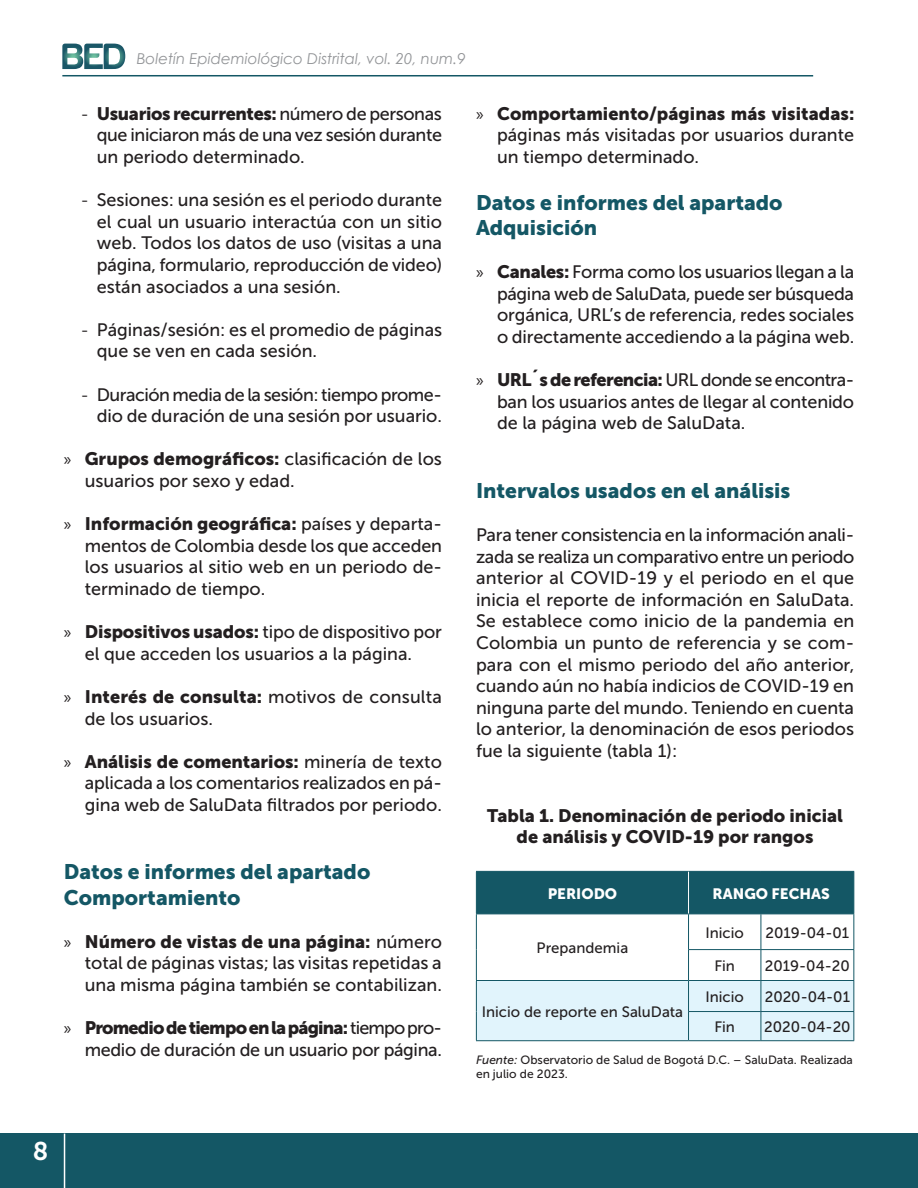
<style>
.page{position:relative;width:918px;height:1188px;background:#fff}
.page>*{position:absolute;margin:0;border:0;box-sizing:border-box;transform-origin:0 0}
.t1{font:25.5px "Museo Sans 700";color:#fff}
.t2{font:21px/25.2px "Museo Sans 900";color:#145765}
.t3{font:18px/21.6px "Museo Sans 500";color:#231f20;text-align:justify}
.t4{font:18px/21.6px "Museo Sans 900";color:#231f20;text-align:center}
.t5{font:18px/21.6px "Museo Sans 500";letter-spacing:-.02em;color:#231f20}
.t6{font:18px/21.6px "Museo Sans 500";letter-spacing:-.03em;color:#231f20;text-align:right}
.t7{font:18px "Museo Sans 900";letter-spacing:-.045em;color:#231f20}
.t8{font:18px "Museo Sans 900";letter-spacing:-.02em;color:#231f20}
.t9{font:15px "Museo Sans 500";color:#231f20}
.t10{font:italic 15px "Century Gothic";color:#939598}
.t11{font:15px "Museo Sans 900";color:#fff}
.t12{font:12px/14.4px "Museo Sans 500";color:#231f20}
.s1{font-family:"Century Gothic"}
.s2{font-family:"Museo Sans 500"}
.s3{font-family:"Myriad Pro"}
.s4{font-family:"Museo Sans 900"}
.s5{font-style:italic}
</style>
<div class="page">
<div style="left:0;top:1134px;width:918px;height:54px;background:#145765"></div>
<hr style="left:62px;top:75px;width:751px;height:2px;background:#145765">
<svg style="left:62px;top:44px;width:63px;height:25px"></svg>
<hr style="left:64px;top:1134px;width:1px;height:54px;background:#fff">
<div style="left:477px;top:872px;width:376px;height:42px;background:#145765"></div>
<hr style="left:476px;top:871px;width:213px;height:1px;background:#145765">
<hr style="left:476px;top:872px;width:1px;height:42px;background:#145765">
<hr style="left:689px;top:871px;width:72px;height:1px;background:#145765">
<hr style="left:761px;top:871px;width:93px;height:1px;background:#145765">
<hr style="left:853px;top:872px;width:1px;height:42px;background:#145765">
<hr style="left:476px;top:914px;width:213px;height:1px;background:#145765">
<hr style="left:476px;top:914px;width:1px;height:36px;background:#145765">
<hr style="left:476px;top:950px;width:1px;height:30px;background:#145765">
<hr style="left:689px;top:914px;width:72px;height:1px;background:#145765">
<hr style="left:688px;top:914px;width:1px;height:35px;background:#145765">
<hr style="left:761px;top:914px;width:93px;height:1px;background:#145765">
<hr style="left:761px;top:914px;width:1px;height:35px;background:#145765">
<hr style="left:853px;top:914px;width:1px;height:35px;background:#145765">
<hr style="left:688px;top:949px;width:73px;height:1px;background:#145765">
<hr style="left:688px;top:950px;width:1px;height:30px;background:#145765">
<hr style="left:761px;top:949px;width:93px;height:1px;background:#145765">
<hr style="left:761px;top:950px;width:1px;height:30px;background:#145765">
<hr style="left:853px;top:950px;width:1px;height:30px;background:#145765">
<hr style="left:476px;top:980px;width:213px;height:1px;background:#145765">
<hr style="left:689px;top:980px;width:72px;height:1px;background:#145765">
<hr style="left:761px;top:980px;width:93px;height:1px;background:#145765">
<div style="left:476px;top:981px;width:378px;height:60px;background:#e1f4fc"></div>
<hr style="left:689px;top:1040px;width:72px;height:1px;background:#145765">
<hr style="left:761px;top:1040px;width:93px;height:1px;background:#145765">
<hr style="left:688px;top:872px;width:1px;height:42px;background:#fff">
<p class="t10" style="left:137px;top:48px;width:330px">Boletín Epidemiológico Distrital, vol. 20, num.9</p>
<p class="t8" style="left:82px;top:103px;width:362px"><span class="s1">-</span> Usuarios recurrentes: <span class="s2">número de personas</span></p>
<p class="t5" style="left:97px;top:124px;width:347px">que iniciaron más de una vez sesión durante un periodo determinado.</p>
<p class="t3" style="left:97px;top:189px;width:347px;text-indent:-15px"><span class="s1">-</span> Sesiones: una sesión es el periodo durante el cual un usuario interactúa con un sitio web. Todos los datos de uso (visitas a una página, formulario, reproducción de video) están asociados a una sesión.</p>
<p class="t3" style="left:97px;top:319px;width:347px;text-indent:-15px"><span class="s1">-</span> Páginas/sesión: es el promedio de páginas que se ven en cada sesión.</p>
<p class="t6" style="left:82px;top:384px;width:362px"><span class="s1">-</span> Duración media de la sesión: tiempo prome&shy;dio de duración de una sesión por usuario.</p>
<p class="t4" style="left:64px;top:448px;width:380px"><span class="s3">»</span> Grupos demográficos: <span class="s2">clasificación de los</span></p>
<p class="t3" style="left:85px;top:470px;width:212px">usuarios por sexo y edad.</p>
<p class="t4" style="left:64px;top:513px;width:380px"><span class="s3">»</span> Información geográfica: <span class="s2">países y departa-</span></p>
<p class="t3" style="left:85px;top:535px;width:359px">mentos de Colombia desde los que acceden los usuarios al sitio web en un periodo de&shy;terminado de tiempo.</p>
<p class="t3" style="left:64px;top:621px;width:380px;text-align:center"><span class="s3">»</span> <span class="s4">Dispositivos usados:</span> tipo de dispositivo por el que acceden los usuarios a la página.</p>
<p class="t4" style="left:64px;top:686px;width:380px"><span class="s3">»</span> Interés de consulta: <span class="s2">motivos de consulta</span></p>
<p class="t3" style="left:85px;top:708px;width:130px">de los usuarios.</p>
<p class="t4" style="left:64px;top:751px;width:380px"><span class="s3">»</span> Análisis de comentarios: <span class="s2">minería de texto</span></p>
<p class="t3" style="left:85px;top:772px;width:359px">aplicada a los comentarios realizados en pá&shy;gina web de SaluData filtrados por periodo.</p>
<p class="t2" style="left:64px;top:859px;width:308px">Datos e informes del apartado<br>Comportamiento</p>
<p class="t4" style="left:64px;top:931px;width:380px"><span class="s3">»</span> Número de vistas de una página: <span class="s2">número</span></p>
<p class="t3" style="left:85px;top:952px;width:359px">total de páginas vistas; las visitas repetidas a una misma página también se contabilizan.</p>
<p class="t7" style="left:64px;top:1018px;width:380px"><span class="s3">»</span> Promedio de tiempo en la página: <span class="s2">tiempo pro-</span></p>
<p class="t5" style="left:85px;top:1039px;width:359px">medio de duración de un usuario por página.</p>
<p class="t4" style="left:476px;top:103px;width:380px"><span class="s3">»</span> Comportamiento/páginas más visitadas:</p>
<p class="t3" style="left:497px;top:124px;width:359px">páginas más visitadas por usuarios durante un tiempo determinado.</p>
<p class="t2" style="left:476px;top:190px;width:308px">Datos e informes del apartado<br>Adquisición</p>
<p class="t3" style="left:497px;top:261px;width:359px;text-indent:-21px"><span class="s3">»</span> <span class="s4">Canales:</span> Forma como los usuarios llegan a la página web de SaluData, puede ser búsqueda orgánica, URL’s de referencia, redes sociales o directamente accediendo a la página web.</p>
<p class="t3" style="left:497px;top:369px;width:359px;text-indent:-21px"><span class="s3">»</span> <span class="s4">URL´s de referencia:</span> URL donde se encontra&shy;ban los usuarios antes de llegar al contenido de la página web de SaluData.</p>
<p class="t2" style="left:476px;top:478px;width:316px">Intervalos usados en el análisis</p>
<p class="t3" style="left:476px;top:524px;width:380px">Para tener consistencia en la información anali&shy;zada se realiza un comparativo entre un periodo anterior al COVID-19 y el periodo en el que inicia el reporte de información en SaluData.<br>Se establece como inicio de la pandemia en Colombia un punto de referencia y se com&shy;para con el mismo periodo del año anterior, cuando aún no había indicios de COVID-19 en ninguna parte del mundo. Teniendo en cuenta lo anterior, la denominación de esos periodos fue la siguiente (tabla 1):</p>
<p class="t4" style="left:487px;top:805px;width:357px">Tabla 1. Denominación de periodo inicial de análisis y COVID-19 por rangos</p>
<p class="t11" style="left:548px;top:885px;width:71px">PERIODO</p>
<p class="t11" style="left:713px;top:885px;width:119px">RANGO FECHAS</p>
<p class="t9" style="left:537px;top:940px;width:93px">Prepandemia</p>
<p class="t9" style="left:706px;top:924px;width:40px">Inicio</p>
<p class="t9" style="left:766px;top:924px;width:85px">2019-04-01</p>
<p class="t9" style="left:714px;top:958px;width:22px">Fin</p>
<p class="t9" style="left:765px;top:958px;width:86px">2019-04-20</p>
<p class="t9" style="left:706px;top:989px;width:40px">Inicio</p>
<p class="t9" style="left:765px;top:989px;width:87px">2020-04-01</p>
<p class="t9" style="left:714px;top:1019px;width:22px">Fin</p>
<p class="t9" style="left:764px;top:1019px;width:88px">2020-04-20</p>
<p class="t12" style="left:476px;top:1053px;width:378px"><span class="s5">Fuente:</span> Observatorio de Salud de Bogotá D.C. – SaluData. Realizada en julio de 2023.</p>
<p class="t9" style="left:482px;top:1003px;width:203px">Inicio de reporte en SaluData</p>
<h1 class="t1" style="left:33px;top:1137px;width:17px">8</h1>
</div>
